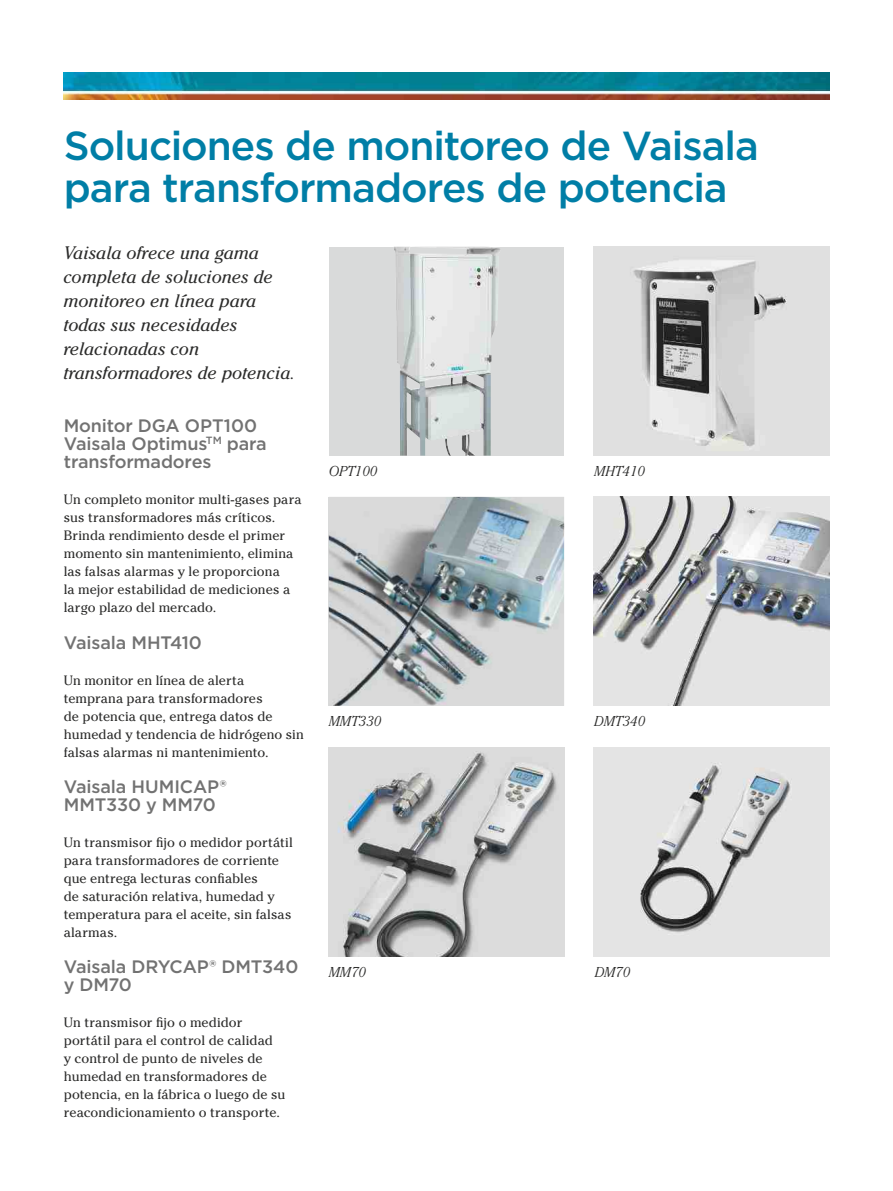
<style>
.page{position:relative;width:893px;height:1191px;background:#fff}
.page>*{position:absolute;margin:0;border:0;box-sizing:border-box;transform-origin:0 0}
.t1{font:500 40.5px/42px "Gotham";letter-spacing:-.025em;color:#007ea6}
.t2{font:italic 18px/24px "Cheltenham Std";color:#2b2b2a}
.t3{font:500 18px/18px "Gotham";letter-spacing:-.01em;color:#727272}
.t4{font:italic 300 14.25px "Cheltenham Std";color:#2b2b2a}
.t5{font:13.5px/18px "Cheltenham Std";color:#2b2b2a}
</style>
<div class="page">
<img style="left:64px;top:72px;width:765px;height:28px">
<div style="left:329px;top:247px;width:234px;height:208px;background:#d9dada"></div>
<img style="left:394px;top:247px;width:106px;height:208px">
<img style="left:594px;top:497px;width:235px;height:208px">
<img style="left:329px;top:747px;width:235px;height:209px">
<img style="left:594px;top:747px;width:235px;height:209px">
<img style="left:594px;top:247px;width:235px;height:208px">
<img style="left:329px;top:497px;width:235px;height:208px">
<h1 class="t1" style="left:64px;top:124px;width:696px">Soluciones de monitoreo de Vaisala para transformadores de potencia</h1>
<h2 class="t2" style="left:63px;top:241px;width:233px">Vaisala ofrece una gama completa de soluciones de monitoreo en línea para todas sus necesidades relacionadas con transformadores de potencia.</h2>
<h2 class="t3" style="left:64px;top:417px;width:205px">Monitor DGA OPT100<br>Vaisala Optimus<sup>TM</sup> para transformadores</h2>
<p class="t5" style="left:64px;top:491px;width:239px">Un completo monitor multi-gases para sus transformadores más críticos.<br>Brinda rendimiento desde el primer momento sin mantenimiento, elimina las falsas alarmas y le proporciona<br>la mejor estabilidad de mediciones a largo plazo del mercado.</p>
<h2 class="t3" style="left:64px;top:633px;width:140px">Vaisala MHT410</h2>
<p class="t5" style="left:64px;top:671px;width:242px">Un monitor en línea de alerta temprana para transformadores<br>de potencia que, entrega datos de humedad y tendencia de hidrógeno sin falsas alarmas ni mantenimiento.</p>
<h2 class="t3" style="left:64px;top:777px;width:165px">Vaisala HUMICAP®<br>MMT330 y MM70</h2>
<p class="t5" style="left:64px;top:833px;width:230px">Un transmisor fijo o medidor portátil para transformadores de corriente que entrega lecturas confiables<br>de saturación relativa, humedad y temperatura para el aceite, sin falsas alarmas.</p>
<h2 class="t3" style="left:64px;top:957px;width:236px">Vaisala DRYCAP® DMT340 y DM70</h2>
<p class="t5" style="left:64px;top:1013px;width:223px">Un transmisor fijo o medidor portátil para el control de calidad<br>y control de punto de niveles de humedad en transformadores de potencia, en la fábrica o luego de su reacondicionamiento o transporte.</p>
<p class="t4" style="left:329px;top:463px;width:50px">OPT100</p>
<p class="t4" style="left:594px;top:463px;width:52px">MHT410</p>
<p class="t4" style="left:329px;top:713px;width:54px">MMT330</p>
<p class="t4" style="left:329px;top:964px;width:39px">MM70</p>
<p class="t4" style="left:594px;top:713px;width:52px">DMT340</p>
<p class="t4" style="left:595px;top:964px;width:37px">DM70</p>
</div>
